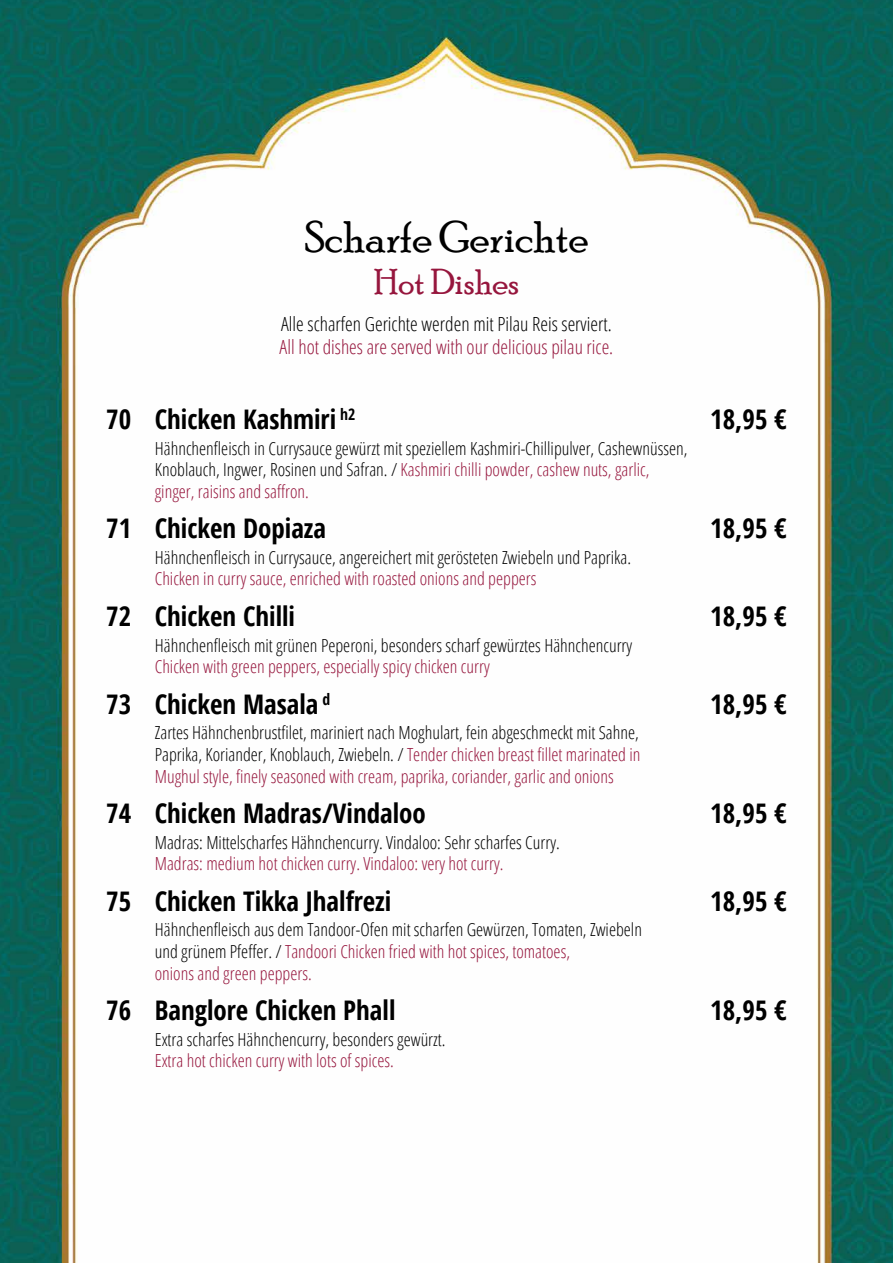
<style>
.page{position:relative;width:893px;height:1263px;background:#fff}
.page>*{position:absolute;margin:0;border:0;box-sizing:border-box;transform-origin:0 0}
.t1{font:45px "Poor Richard";color:#000}
.t2{font:36px "Poor Richard";color:#96163d}
.t3{font:700 27px "Open Sans Condensed";color:#000}
.t4{font:300 19.5px "Open Sans Condensed";color:#000}
.t5{font:300 19.5px "Open Sans Condensed";color:#96163d}
.t6{font:300 18px/21.6px "Open Sans Condensed";color:#000}
.t7{font:300 18px "Open Sans Condensed";color:#96163d}
.s1{color:#96163d}
</style>
<div class="page">
<img style="left:0;top:0;width:893px;height:1263px">
<h1 class="t1" style="left:304px;top:212px;width:286px">Scharfe Gerichte</h1>
<h2 class="t2" style="left:374px;top:262px;width:147px">Hot Dishes</h2>
<p class="t4" style="left:281px;top:310px;width:332px">Alle scharfen Gerichte werden mit Pilau Reis serviert.</p>
<p class="t5" style="left:280px;top:334px;width:335px">All hot dishes are served with our delicious pilau rice.</p>
<h3 class="t3" style="left:106px;top:400px;width:251px">70 Chicken Kashmiri <sup>h2</sup></h3>
<h3 class="t3" style="left:710px;top:400px;width:78px">18,95 €</h3>
<p class="t6" style="left:155px;top:437px;width:534px">Hähnchenfleisch in Currysauce gewürzt mit speziellem Kashmiri-Chillipulver, Cashewnüssen,<br>Knoblauch, Ingwer, Rosinen und Safran. / <span class="s1">Kashmiri chilli powder, cashew nuts, garlic, ginger, raisins and saffron.</span></p>
<h3 class="t3" style="left:106px;top:510px;width:221px">71 Chicken Dopiaza</h3>
<h3 class="t3" style="left:710px;top:510px;width:78px">18,95 €</h3>
<p class="t6" style="left:155px;top:546px;width:478px">Hähnchenfleisch in Currysauce, angereichert mit gerösteten Zwiebeln und Paprika.</p>
<p class="t7" style="left:155px;top:567px;width:383px">Chicken in curry sauce, enriched with roasted onions and peppers</p>
<h3 class="t3" style="left:106px;top:597px;width:190px">72 Chicken Chilli</h3>
<h3 class="t3" style="left:710px;top:597px;width:78px">18,95 €</h3>
<p class="t6" style="left:155px;top:634px;width:479px">Hähnchenfleisch mit grünen Peperoni, besonders scharf gewürztes Hähnchencurry</p>
<p class="t7" style="left:155px;top:654px;width:336px">Chicken with green peppers, especially spicy chicken curry</p>
<h3 class="t3" style="left:106px;top:685px;width:225px">73 Chicken Masala <sup>d</sup></h3>
<h3 class="t3" style="left:710px;top:685px;width:78px">18,95 €</h3>
<p class="t6" style="left:155px;top:721px;width:487px;text-align:justify">Zartes Hähnchenbrustfilet, mariniert nach Moghulart, fein abgeschmeckt mit Sahne, Paprika, Koriander, Knoblauch, Zwiebeln. / <span class="s1">Tender chicken breast fillet marinated in Mughul style, finely seasoned with cream, paprika, coriander, garlic and onions</span></p>
<h3 class="t3" style="left:106px;top:794px;width:321px">74 Chicken Madras/Vindaloo</h3>
<h3 class="t3" style="left:710px;top:794px;width:78px">18,95 €</h3>
<p class="t6" style="left:155px;top:831px;width:406px">Madras: Mittelscharfes Hähnchencurry. Vindaloo: Sehr scharfes Curry.</p>
<p class="t7" style="left:155px;top:851px;width:350px">Madras: medium hot chicken curry. Vindaloo: very hot curry.</p>
<h3 class="t3" style="left:106px;top:882px;width:287px">75 Chicken Tikka Jhalfrezi</h3>
<h3 class="t3" style="left:710px;top:882px;width:78px">18,95 €</h3>
<p class="t6" style="left:155px;top:918px;width:489px">Hähnchenfleisch aus dem Tandoor-Ofen mit scharfen Gewürzen, Tomaten, Zwiebeln und grünem Pfeffer. / <span class="s1">Tandoori Chicken fried with hot spices, tomatoes,<br>onions and green peppers.</span></p>
<h3 class="t3" style="left:106px;top:991px;width:291px">76 Banglore Chicken Phall</h3>
<h3 class="t3" style="left:710px;top:991px;width:78px">18,95 €</h3>
<p class="t6" style="left:155px;top:1028px;width:292px">Extra scharfes Hähnchencurry, besonders gewürzt.</p>
<p class="t7" style="left:155px;top:1048px;width:241px">Extra hot chicken curry with lots of spices.</p>
</div>
